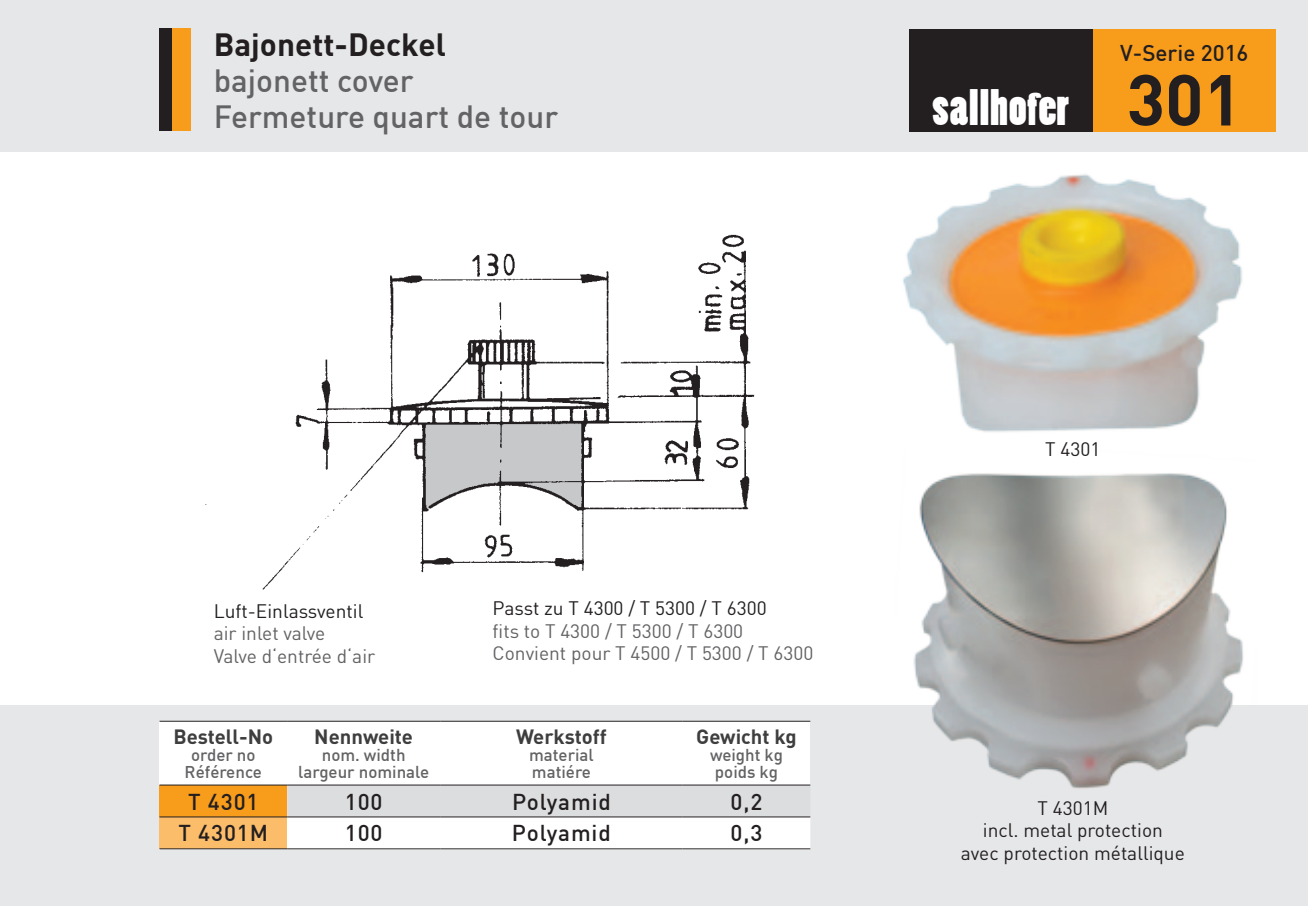
<style>
.page{position:relative;width:1308px;height:906px;background:#fff}
.page>*{position:absolute;margin:0;border:0;box-sizing:border-box;transform-origin:0 0}
.t1{font:47.02px "Poplar Std";letter-spacing:.02em;color:#fff}
.t2{font:500 31.5px/36px "DIN";color:#636366}
.t3{font:700 31.5px "DIN";color:#231f20}
.t4{font:500 22.5px "DIN";letter-spacing:.04em;color:#231f20}
.t5{font:500 22.28px "DIN";color:#231f20}
.t6{font:700 20.25px "DIN";color:#3e3e3f}
.t7{font:19.12px/22.5px "DIN";color:#231f20;text-align:center}
.t8{font:19.12px/22.5px "DIN";color:#636366}
.t9{font:500 16.88px/16.9px "DIN";color:#636366;text-align:center}
.s1{font-size:42.3px}
.s2{font-family:"DIN";font-weight:700;font-size:70.88px;color:#231f20}
</style>
<div class="page">
<div style="left:0;top:0;width:1307px;height:152px;background:#e6e7e9"></div>
<div style="left:0;top:705px;width:1307px;height:201px;background:#e6e7e9"></div>
<div style="left:1092px;top:29px;width:184px;height:102px;background:#f89c1c"></div>
<div style="left:159px;top:721px;width:651px;height:128px;background:#fff"></div>
<div style="left:159px;top:785px;width:128px;height:32px;background:#f89c1c"></div>
<div style="left:159px;top:817px;width:128px;height:32px;background:#fcbd6b"></div>
<div style="left:287px;top:785px;width:523px;height:33px;background:#dcdddf"></div>
<hr style="left:287px;top:784px;width:153px;height:1px;background:#231f20">
<hr style="left:440px;top:784px;width:242px;height:1px;background:#231f20">
<hr style="left:682px;top:784px;width:128px;height:1px;background:#231f20">
<hr style="left:159px;top:721px;width:128px;height:1px;background:#231f20">
<hr style="left:287px;top:721px;width:153px;height:1px;background:#231f20">
<hr style="left:440px;top:721px;width:242px;height:1px;background:#231f20">
<hr style="left:682px;top:721px;width:128px;height:1px;background:#231f20">
<hr style="left:159px;top:816px;width:128px;height:1px;background:#231f20">
<hr style="left:159px;top:848px;width:128px;height:1px;background:#231f20">
<hr style="left:287px;top:816px;width:153px;height:1px;background:#231f20">
<hr style="left:440px;top:816px;width:242px;height:1px;background:#231f20">
<hr style="left:682px;top:816px;width:128px;height:1px;background:#231f20">
<hr style="left:287px;top:848px;width:153px;height:1px;background:#231f20">
<hr style="left:440px;top:848px;width:242px;height:1px;background:#231f20">
<hr style="left:682px;top:848px;width:128px;height:1px;background:#231f20">
<hr style="left:159px;top:784px;width:128px;height:1px;background:#231f20">
<div style="left:909px;top:29px;width:183px;height:102px;background:#231f20"></div>
<div style="left:159px;top:29px;width:32px;height:102px;background:#f89c1c"></div>
<div style="left:159px;top:29px;width:13px;height:102px;background:#231f20"></div>
<img style="left:205px;top:234px;width:550px;height:356px">
<img style="left:903px;top:174px;width:339px;height:258px">
<img style="left:913px;top:473px;width:331px;height:316px">
<h2 class="t3" style="left:214px;top:24px;width:234px">Bajonett-Deckel</h2>
<h2 class="t2" style="left:214px;top:62px;width:346px">bajonett cover<br>Fermeture quart de tour</h2>
<p class="t5" style="left:1120px;top:39px;width:130px">V-Serie 2016</p>
<h1 class="t1" style="left:932px;top:82px;width:311px">sallho<span class="s1">f</span>er <span class="s2">301</span></h1>
<p class="t7" style="left:214px;top:599px;width:151px">Luft-Einlassventil</p>
<p class="t8" style="left:214px;top:622px;width:163px">air inlet valve<br>Valve d‘entrée d‘air</p>
<p class="t6" style="left:173px;top:723px;width:101px">Bestell-No</p>
<p class="t9" style="left:185px;top:745px;width:79px">order no<br>Référence</p>
<p class="t6" style="left:314px;top:723px;width:100px">Nennweite</p>
<p class="t9" style="left:298px;top:745px;width:132px">nom. width largeur nominale</p>
<p class="t7" style="left:492px;top:597px;width:275px">Passt zu T 4300 / T 5300 / T 6300</p>
<p class="t8" style="left:492px;top:619px;width:322px">fits to T 4300 / T 5300 / T 6300<br>Convient pour T 4500 / T 5300 / T 6300</p>
<p class="t6" style="left:516px;top:723px;width:92px">Werkstoff</p>
<p class="t9" style="left:529px;top:745px;width:66px;text-align:left">material matiére</p>
<p class="t6" style="left:696px;top:723px;width:102px">Gewicht kg</p>
<p class="t9" style="left:710px;top:745px;width:74px;text-align:left">weight kg poids kg</p>
<p class="t4" style="left:188px;top:787px;width:72px">T 4301</p>
<p class="t4" style="left:345px;top:787px;width:39px">100</p>
<p class="t4" style="left:512px;top:787px;width:100px">Polyamid</p>
<p class="t4" style="left:730px;top:787px;width:33px">0,2</p>
<p class="t4" style="left:178px;top:819px;width:91px">T 4301M</p>
<p class="t4" style="left:345px;top:819px;width:39px">100</p>
<p class="t4" style="left:512px;top:819px;width:100px">Polyamid</p>
<p class="t4" style="left:730px;top:819px;width:33px">0,3</p>
<p class="t7" style="left:1045px;top:437px;width:57px">T 4301</p>
<p class="t7" style="left:961px;top:796px;width:225px">T 4301M<br>incl. metal protection<br>avec protection métallique</p>
</div>
